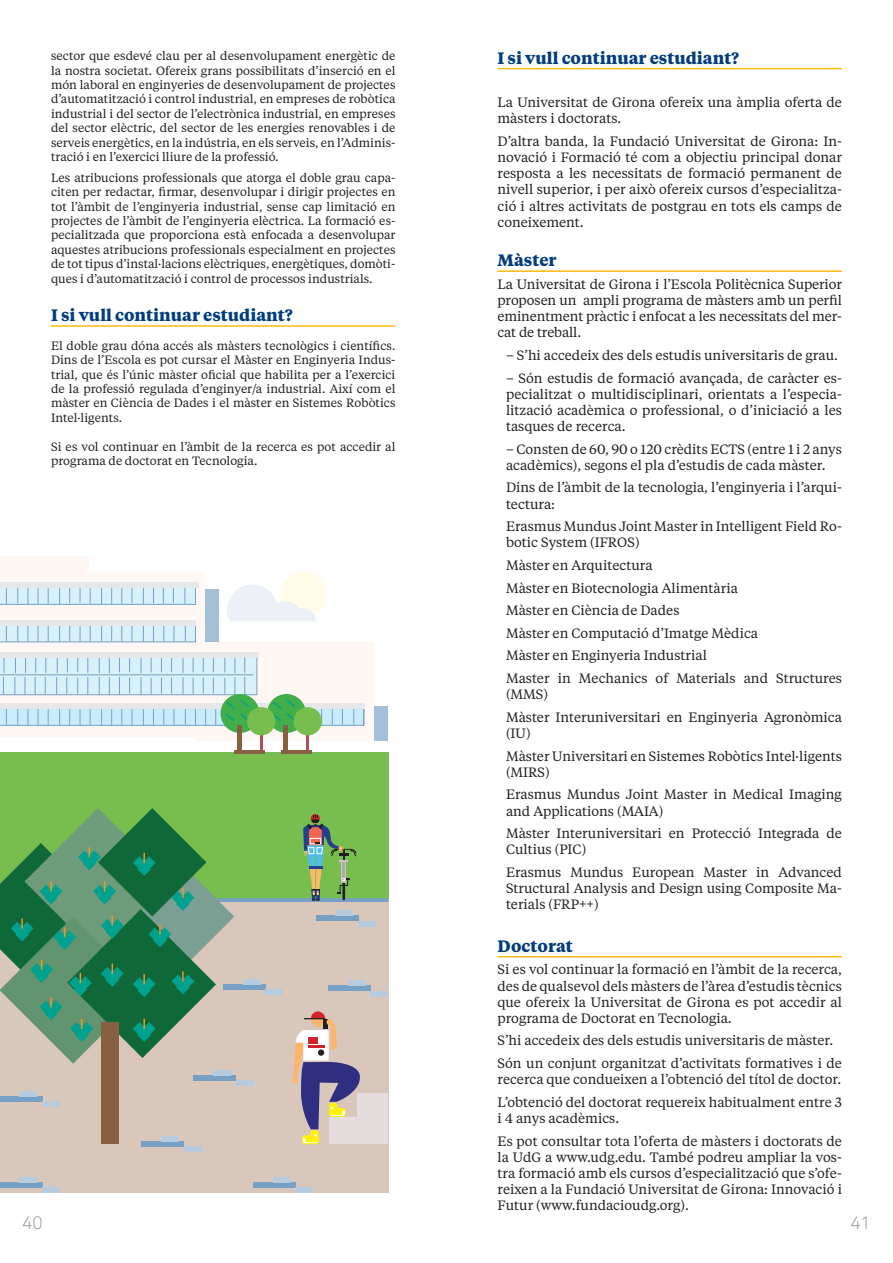
<style>
.page{position:relative;width:893px;height:1263px;background:#fff}
.page>*{position:absolute;margin:0;border:0;box-sizing:border-box;transform-origin:0 0}
.t1{font:300 18px "Akkurat Pro";color:#939598}
.INTERTITOLS_GROCS{font:700 16.5px "Tiempos Text";color:#013d7d}
.BODY{font:13.5px/16.2px "Tiempos Text";color:#231f20}
.BODY-2{font:12px/14.4px "Tiempos Text";color:#231f20;text-align:justify}
</style>
<div class="page">
<hr style="left:51px;top:325px;width:344px;height:2px;background:#fcba13">
<hr style="left:497px;top:68px;width:345px;height:1px;background:#fcba13">
<hr style="left:497px;top:270px;width:345px;height:2px;background:#fcba13">
<hr style="left:497px;top:956px;width:345px;height:1px;background:#fcba13">
<svg style="left:0;top:556px;width:374px;height:185px;fill:#fef7f4"></svg>
<div style="left:375px;top:707px;width:13px;height:34px;background:#a3bed7"></div>
<div style="left:205px;top:589px;width:13px;height:53px;background:#a3bed7"></div>
<svg style="left:0;top:588px;width:196px;height:17px;background:#cae4f2"></svg>
<svg style="left:0;top:626px;width:196px;height:16px;background:#cbe6f3"></svg>
<div style="left:0;top:899px;width:388px;height:294px;background:#dac7bc"></div>
<div style="left:0;top:583px;width:198px;height:5px;background:#e6e7e9"></div>
<div style="left:0;top:620px;width:196px;height:6px;background:#e6e7e9"></div>
<div style="left:0;top:652px;width:259px;height:5px;background:#e6e7e9"></div>
<div style="left:283px;top:725px;width:5px;height:26px;background:#866040"></div>
<hr style="left:306px;top:732px;width:3px;height:19px;background:#b54c59">
<div style="left:237px;top:725px;width:5px;height:26px;background:#866040"></div>
<hr style="left:260px;top:732px;width:3px;height:19px;background:#b54c59">
<div style="left:0;top:750px;width:389px;height:154px;background:#77be4e"></div>
<div style="left:101px;top:1023px;width:17px;height:121px;background:#866040"></div>
<svg style="left:292px;top:1011px;width:68px;height:133px"></svg>
<div style="left:318px;top:1049px;width:6px;height:7px;background:#231f20;border-radius:50%"></div>
<div style="left:357px;top:1093px;width:31px;height:51px;background:#e5dcdd"></div>
<div style="left:0;top:1182px;width:43px;height:6px;background:#76a0c4"></div>
<div style="left:20px;top:1177px;width:17px;height:5px;background:#b7cbdf"></div>
<div style="left:43px;top:1188px;width:17px;height:5px;background:#b7cbdf"></div>
<div style="left:316px;top:916px;width:42px;height:5px;background:#76a0c4"></div>
<div style="left:335px;top:911px;width:18px;height:5px;background:#b7cbdf"></div>
<div style="left:358px;top:921px;width:18px;height:5px;background:#b7cbdf"></div>
<div style="left:193px;top:1075px;width:43px;height:5px;background:#76a0c4"></div>
<div style="left:213px;top:1070px;width:17px;height:5px;background:#b7cbdf"></div>
<div style="left:236px;top:1080px;width:17px;height:5px;background:#b7cbdf"></div>
<div style="left:141px;top:1141px;width:43px;height:5px;background:#76a0c4"></div>
<div style="left:161px;top:1136px;width:17px;height:5px;background:#b7cbdf"></div>
<div style="left:184px;top:1146px;width:17px;height:5px;background:#b7cbdf"></div>
<div style="left:223px;top:984px;width:43px;height:5px;background:#76a0c4"></div>
<div style="left:243px;top:979px;width:17px;height:5px;background:#b7cbdf"></div>
<div style="left:266px;top:989px;width:17px;height:5px;background:#b7cbdf"></div>
<div style="left:0;top:1096px;width:43px;height:5px;background:#76a0c4"></div>
<div style="left:20px;top:1091px;width:17px;height:5px;background:#b7cbdf"></div>
<div style="left:43px;top:1101px;width:17px;height:5px;background:#b7cbdf"></div>
<div style="left:328px;top:986px;width:43px;height:5px;background:#76a0c4"></div>
<div style="left:348px;top:981px;width:17px;height:5px;background:#b7cbdf"></div>
<div style="left:371px;top:991px;width:17px;height:5px;background:#b7cbdf"></div>
<div style="left:253px;top:1182px;width:43px;height:6px;background:#76a0c4"></div>
<div style="left:273px;top:1177px;width:17px;height:5px;background:#b7cbdf"></div>
<div style="left:296px;top:1188px;width:17px;height:5px;background:#b7cbdf"></div>
<svg style="left:303px;top:814px;width:54px;height:87px;background:#78a563"></svg>
<svg style="left:0;top:654px;width:365px;height:81px"></svg>
<svg style="left:0;top:808px;width:234px;height:256px"></svg>
<div style="left:280px;top:571px;width:46px;height:48px;background:#fffde8;border-radius:50%"></div>
<svg style="left:227px;top:584px;width:89px;height:38px"></svg>
<p class="BODY-2" style="left:51px;top:48px;width:346px">sector que esdevé clau per al desenvolupament energètic de la nostra societat. Ofereix grans possibilitats d’inserció en el món laboral en enginyeries de desenvolupament de projectes d’automatització i control industrial, en empreses de robòtica industrial i del sector de l’electrònica industrial, en empreses del sector elèctric, del sector de les energies renovables i de serveis energètics, en la indústria, en els serveis, en l’Adminis&shy;tració i en l’exercici lliure de la professió.</p>
<p class="BODY-2" style="left:51px;top:170px;width:346px">Les atribucions professionals que atorga el doble grau capa&shy;citen per redactar, firmar, desenvolupar i dirigir projectes en tot l’àmbit de l’enginyeria industrial, sense cap limitació en projectes de l’àmbit de l’enginyeria elèctrica. La formació es&shy;pecialitzada que proporciona està enfocada a desenvolupar aquestes atribucions professionals especialment en projectes de tot tipus d’instal·lacions elèctriques, energètiques, domòti&shy;ques i d’automatització i control de processos industrials.</p>
<p class="INTERTITOLS_GROCS" style="left:51px;top:303px;width:243px">I si vull continuar estudiant?</p>
<p class="BODY-2" style="left:51px;top:338px;width:346px">El doble grau dóna accés als màsters tecnològics i científics.<br>Dins de l’Escola es pot cursar el Màster en Enginyeria Indus&shy;trial, que és l’únic màster oficial que habilita per a l’exercici de la professió regulada d’enginyer/a industrial. Així com el màster en Ciència de Dades i el màster en Sistemes Robòtics Intel·ligents.</p>
<p class="BODY-2" style="left:51px;top:439px;width:346px">Si es vol continuar en l’àmbit de la recerca es pot accedir al programa de doctorat en Tecnologia.</p>
<p class="INTERTITOLS_GROCS" style="left:497px;top:46px;width:243px">I si vull continuar estudiant?</p>
<p class="BODY" style="left:497px;top:93px;width:346px">La Universitat de Girona ofereix una àmplia oferta de màsters i doctorats.</p>
<p class="BODY" style="left:497px;top:132px;width:346px;text-align:justify">D’altra banda, la Fundació Universitat de Girona: In&shy;novació i Formació té com a objectiu principal donar resposta a les necessitats de formació permanent de nivell superior, i per això ofereix cursos d’especialitza&shy;ció i altres activitats de postgrau en tots els camps de coneixement.</p>
<p class="INTERTITOLS_GROCS" style="left:497px;top:249px;width:61px">Màster</p>
<p class="BODY" style="left:497px;top:275px;width:346px;text-align:justify">La Universitat de Girona i l’Escola Politècnica Superior proposen un ampli programa de màsters amb un perfil eminentment pràctic i enfocat a les necessitats del mer&shy;cat de treball.</p>
<p class="BODY" style="left:506px;top:346px;width:334px">– S’hi accedeix des dels estudis universitaris de grau.</p>
<p class="BODY" style="left:506px;top:369px;width:337px;text-align:justify">– Són estudis de formació avançada, de caràcter es&shy;pecialitzat o multidisciplinari, orientats a l’especia&shy;lització acadèmica o professional, o d’iniciació a les tasques de recerca.</p>
<p class="BODY" style="left:506px;top:440px;width:337px">– Consten de 60, 90 o 120 crèdits ECTS (entre 1 i 2 anys acadèmics), segons el pla d’estudis de cada màster.</p>
<p class="BODY" style="left:506px;top:479px;width:337px">Dins de l’àmbit de la tecnologia, l’enginyeria i l’arqui&shy;tectura:</p>
<p class="BODY" style="left:506px;top:518px;width:337px">Erasmus Mundus Joint Master in Intelligent Field Ro&shy;botic System (IFROS)</p>
<p class="BODY" style="left:506px;top:557px;width:148px">Màster en Arquitectura</p>
<p class="BODY" style="left:506px;top:579px;width:233px">Màster en Biotecnologia Alimentària</p>
<p class="BODY" style="left:506px;top:602px;width:175px">Màster en Ciència de Dades</p>
<p class="BODY" style="left:506px;top:624px;width:254px">Màster en Computació d’Imatge Mèdica</p>
<p class="BODY" style="left:506px;top:647px;width:202px">Màster en Enginyeria Industrial</p>
<p class="BODY" style="left:506px;top:669px;width:337px">Master in Mechanics of Materials and Structures (MMS)</p>
<p class="BODY" style="left:506px;top:708px;width:337px">Màster Interuniversitari en Enginyeria Agronòmica (IU)</p>
<p class="BODY" style="left:506px;top:747px;width:337px">Màster Universitari en Sistemes Robòtics Intel·ligents (MIRS)</p>
<p class="BODY" style="left:506px;top:786px;width:337px">Erasmus Mundus Joint Master in Medical Imaging and Applications (MAIA)</p>
<p class="BODY" style="left:506px;top:825px;width:337px">Màster Interuniversitari en Protecció Integrada de<br>Cultius (PIC)</p>
<p class="BODY" style="left:506px;top:863px;width:337px;text-align:justify">Erasmus Mundus European Master in Advanced Structural Analysis and Design using Composite Ma&shy;terials (FRP++)</p>
<p class="INTERTITOLS_GROCS" style="left:497px;top:934px;width:77px">Doctorat</p>
<p class="BODY" style="left:497px;top:961px;width:346px;text-align:justify">Si es vol continuar la formació en l’àmbit de la recerca, des de qualsevol dels màsters de l’àrea d’estudis tècnics que ofereix la Universitat de Girona es pot accedir al programa de Doctorat en Tecnologia.</p>
<p class="BODY" style="left:497px;top:1032px;width:337px">S’hi accedeix des dels estudis universitaris de màster.</p>
<p class="BODY" style="left:497px;top:1054px;width:346px">Són un conjunt organitzat d’activitats formatives i de recerca que condueixen a l’obtenció del títol de doctor.</p>
<p class="BODY" style="left:497px;top:1093px;width:346px">L’obtenció del doctorat requereix habitualment entre 3 i 4 anys acadèmics.</p>
<p class="BODY" style="left:497px;top:1132px;width:346px;text-align:justify">Es pot consultar tota l’oferta de màsters i doctorats de la UdG a www.udg.edu. També podreu ampliar la vos&shy;tra formació amb els cursos d’especialització que s’ofe&shy;reixen a la Fundació Universitat de Girona: Innovació i Futur (www.fundacioudg.org).</p>
<h1 class="t1" style="left:22px;top:1212px;width:22px">40</h1>
<h1 class="t1" style="left:850px;top:1212px;width:22px">41</h1>
</div>
